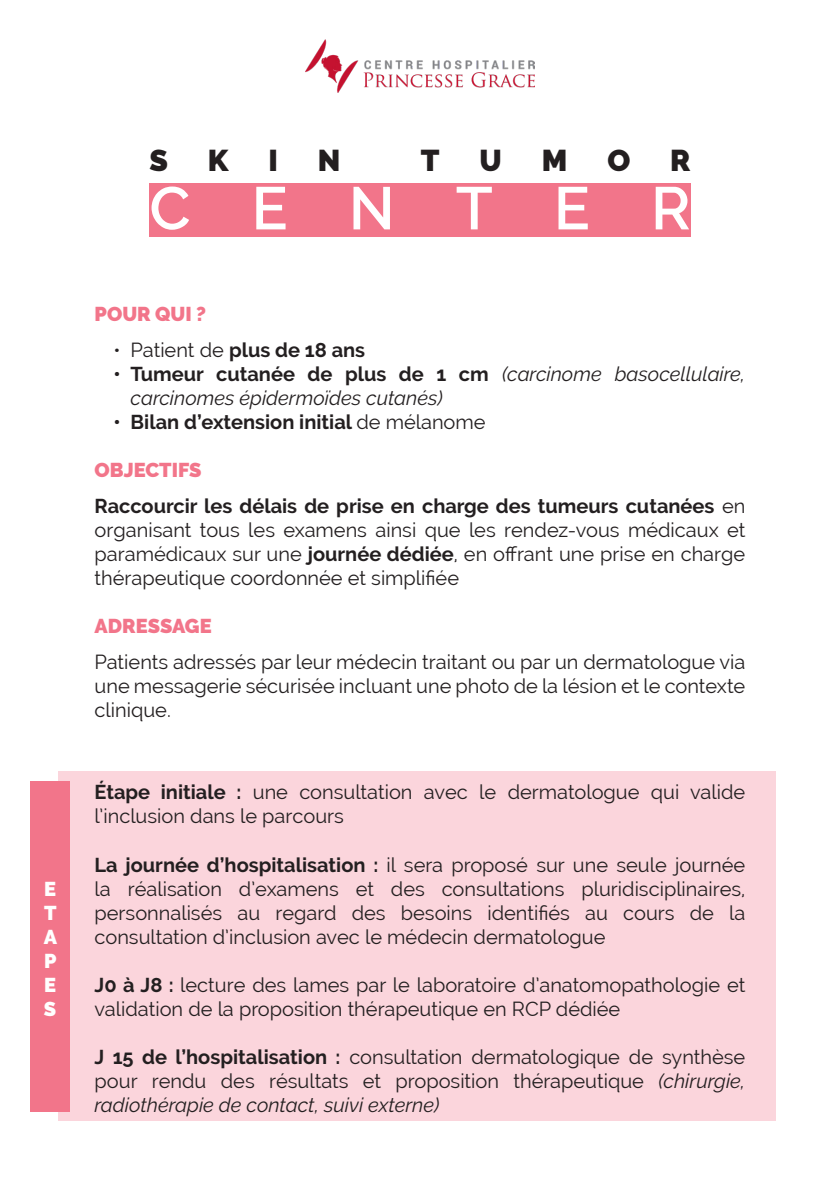
<style>
.page{position:relative;width:840px;height:1191px;background:#fff}
.page>*{position:absolute;margin:0;border:0;box-sizing:border-box;transform-origin:0 0}
.t1{font:600 60px "Raleway";letter-spacing:1.015em;color:#fff}
.t2{font:900 30px "Raleway";color:#231f20}
.t3{font:20px/24px "Raleway";color:#231f20;text-align:justify}
.t4{font:italic 20px/24px "Raleway";color:#231f20}
.t5{font:700 20px "Raleway";color:#231f20}
.t6{font:900 20px "Raleway";color:#f2758a}
.t7{font:900 20px "Raleway";color:#fff}
.s1{font-weight:400}
.s2{font-weight:700;font-style:normal}
.s3{font-weight:700}
.s4{font-style:italic}
</style>
<div class="page">
<img style="left:306px;top:40px;width:227px;height:53px">
<div style="left:149px;top:183px;width:541px;height:53px;background:#f2758a"></div>
<div style="left:59px;top:771px;width:716px;height:350px;background:#fbd5dc"></div>
<div style="left:30px;top:780px;width:40px;height:331px;background:#f2758a"></div>
<p class="t7" style="left:44px;top:877px;width:13px">E</p>
<p class="t7" style="left:44px;top:901px;width:14px">T</p>
<p class="t7" style="left:44px;top:925px;width:15px">A</p>
<p class="t7" style="left:44px;top:949px;width:14px">P</p>
<p class="t7" style="left:44px;top:973px;width:13px">E</p>
<p class="t7" style="left:44px;top:997px;width:14px">S</p>
<p class="t2" style="left:149px;top:143px;width:20px">S</p>
<p class="t2" style="left:208px;top:143px;width:22px">K</p>
<p class="t2" style="left:268px;top:143px;width:11px">I</p>
<p class="t2" style="left:318px;top:143px;width:24px">N</p>
<p class="t2" style="left:420px;top:143px;width:20px">T</p>
<p class="t2" style="left:479px;top:143px;width:24px">U</p>
<p class="t2" style="left:541px;top:143px;width:27px">M</p>
<p class="t2" style="left:607px;top:143px;width:24px">O</p>
<p class="t2" style="left:670px;top:143px;width:22px">R</p>
<p class="t1" style="left:149px;top:174px;width:542px">CENTER</p>
<p class="t6" style="left:94px;top:302px;width:113px">POUR QUI ?</p>
<p class="t5" style="left:113px;top:338px;width:253px"><span class="s1">• Patient de</span> plus de 18 ans</p>
<p class="t4" style="left:130px;top:362px;width:616px;text-indent:-17px"><span class="s2">• Tumeur cutanée de plus de 1 cm</span> (carcinome basocellulaire, carcinomes épidermoïdes cutanés)</p>
<p class="t5" style="left:113px;top:410px;width:373px">• Bilan d’extension initial <span class="s1">de mélanome</span></p>
<p class="t6" style="left:94px;top:458px;width:108px">OBJECTIFS</p>
<p class="t3" style="left:94px;top:494px;width:652px"><span class="s3">Raccourcir les délais de prise en charge des tumeurs cutanées</span> en organisant tous les examens ainsi que les rendez-vous médicaux et paramédicaux sur une <span class="s3">journée dédiée</span>, en offrant une prise en charge thérapeutique coordonnée et simplifiée</p>
<p class="t6" style="left:94px;top:614px;width:118px">ADRESSAGE</p>
<p class="t3" style="left:94px;top:650px;width:652px">Patients adressés par leur médecin traitant ou par un dermatologue via une messagerie sécurisée incluant une photo de la lésion et le contexte clinique.</p>
<p class="t3" style="left:94px;top:780px;width:652px"><span class="s3">Étape initiale :</span> une consultation avec le dermatologue qui valide l’inclusion dans le parcours</p>
<p class="t3" style="left:94px;top:852px;width:652px"><span class="s3">La journée d’hospitalisation :</span> il sera proposé sur une seule journée la réalisation d’examens et des consultations pluridisciplinaires, personnalisés au regard des besoins identifiés au cours de la consultation d’inclusion avec le médecin dermatologue</p>
<p class="t3" style="left:94px;top:972px;width:652px"><span class="s3">J0 à J8 :</span> lecture des lames par le laboratoire d’anatomopathologie et validation de la proposition thérapeutique en RCP dédiée</p>
<p class="t3" style="left:94px;top:1044px;width:652px"><span class="s3">J 15 de l’hospitalisation :</span> consultation dermatologique de synthèse pour rendu des résultats et proposition thérapeutique <span class="s4">(chirurgie, radiothérapie de contact, suivi externe)</span></p>
</div>
